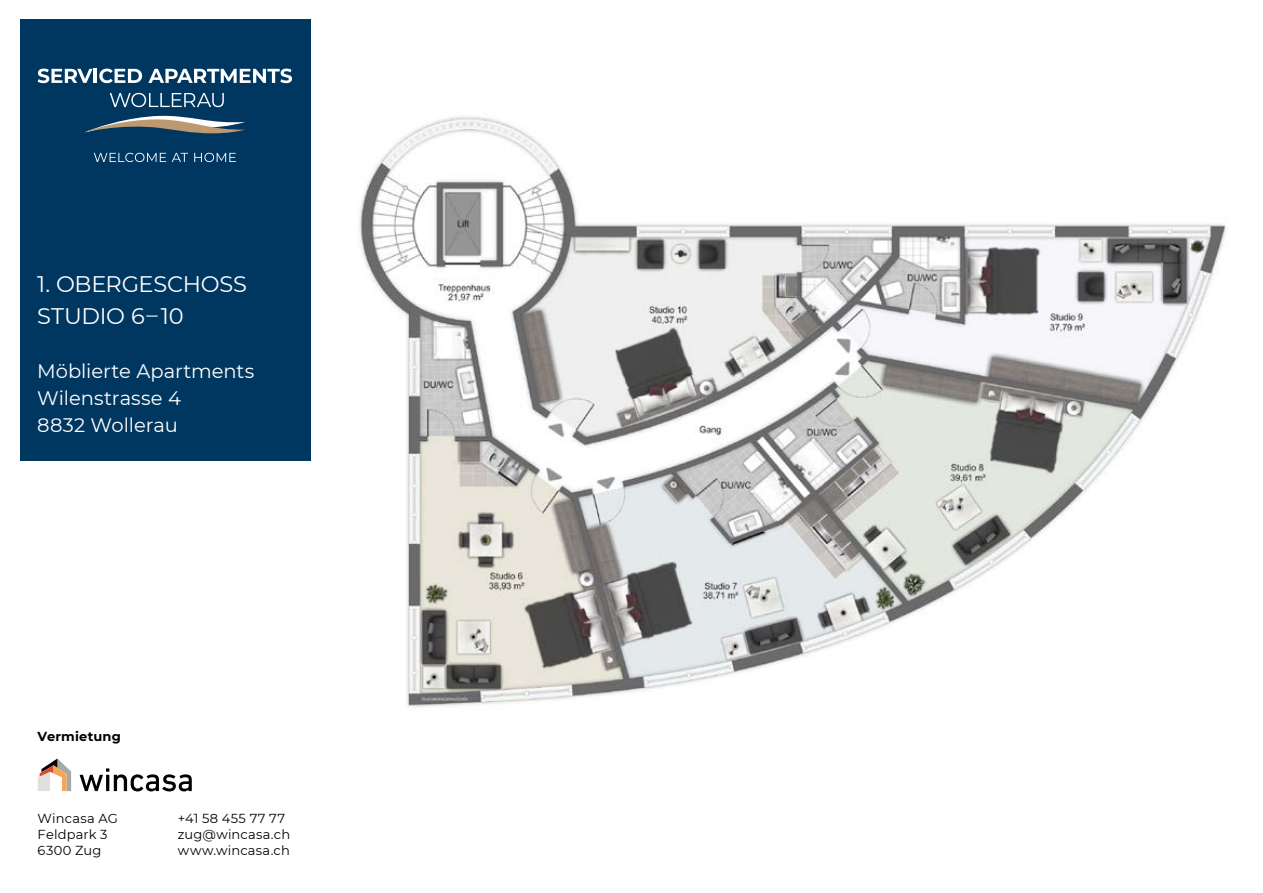
<style>
.page{position:relative;width:1263px;height:893px;background:#fff}
.page>*{position:absolute;margin:0;border:0;box-sizing:border-box;transform-origin:0 0}
.t1{font:22.5px/31.8px "Montserrat";letter-spacing:-.01em;color:#fff}
.t2{font:19.5px/27px "Montserrat";color:#fff}
.t3{font:13.05px/15.9px "Montserrat";letter-spacing:.015em;color:#000}
.t4{font:700 13.05px "Montserrat";letter-spacing:.015em;color:#000}
</style>
<div class="page">
<svg style="left:38px;top:759px;width:33px;height:32px"></svg>
<svg style="left:80px;top:768px;width:112px;height:23px"></svg>
<img style="left:359px;top:116px;width:868px;height:592px">
<div style="left:20px;top:19px;width:290px;height:441px;background:#003761"></div>
<svg style="left:110px;top:93px;width:114px;height:14px"></svg>
<svg style="left:94px;top:153px;width:72px;height:9px"></svg>
<svg style="left:172px;top:153px;width:16px;height:9px"></svg>
<svg style="left:194px;top:153px;width:42px;height:9px"></svg>
<svg style="left:85px;top:115px;width:160px;height:19px"></svg>
<svg style="left:38px;top:69px;width:55px;height:14px"></svg>
<hr style="left:94px;top:69px;width:3px;height:14px;background:#fff">
<svg style="left:99px;top:69px;width:43px;height:14px"></svg>
<svg style="left:148px;top:69px;width:144px;height:14px"></svg>
<h1 class="t1" style="left:37px;top:267px;width:211px">1. OBERGESCHOSS<br>STUDIO 6– 10</h1>
<h2 class="t2" style="left:37px;top:357px;width:219px">Möblierte Apartments<br>Wilenstrasse 4<br>8832 Wollerau</h2>
<p class="t4" style="left:38px;top:727px;width:85px">Vermietung</p>
<p class="t3" style="left:38px;top:810px;width:82px">Wincasa AG<br>Feldpark 3<br>6300 Zug</p>
<p class="t3" style="left:178px;top:810px;width:114px">+41 58 455 77 77 zug@wincasa.ch www.wincasa.ch</p>
</div>
